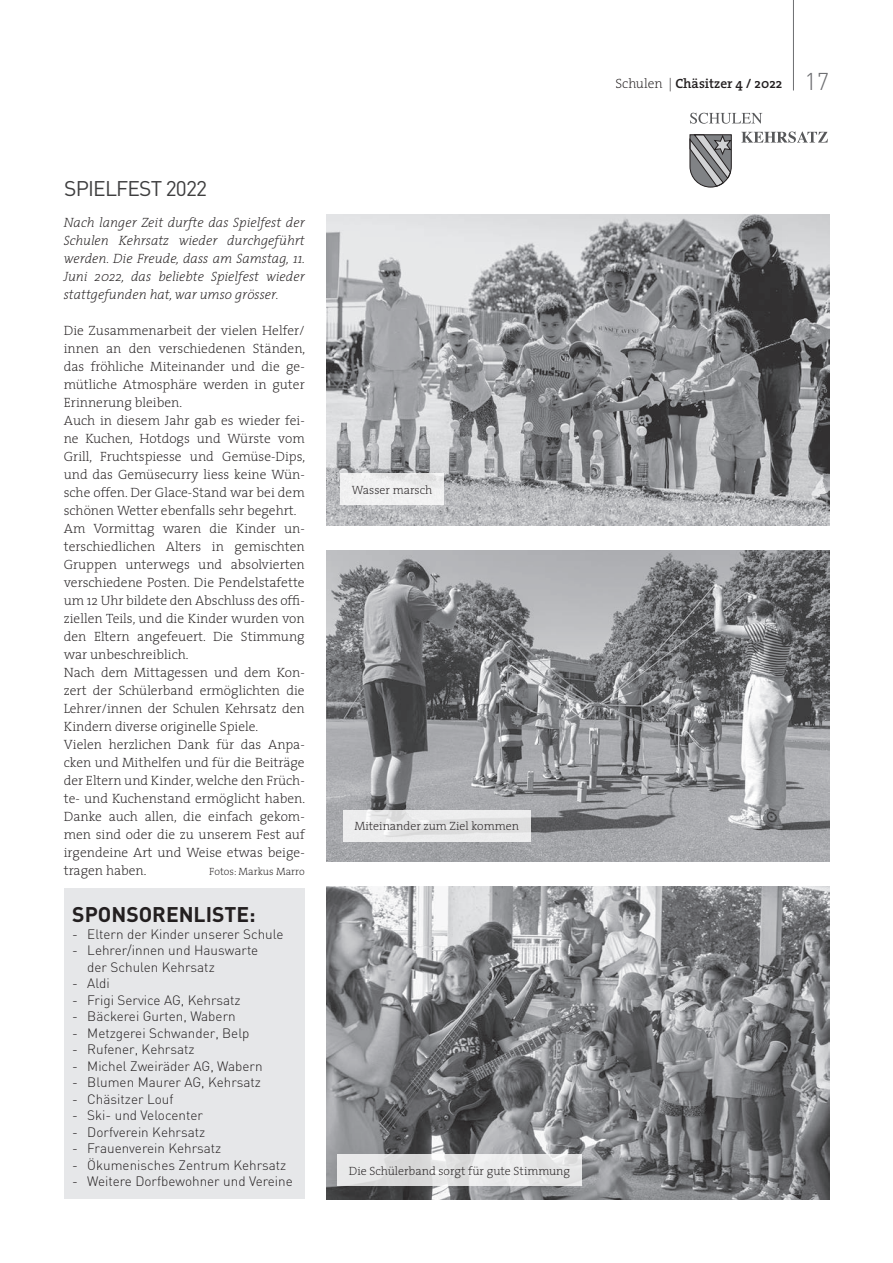
<style>
.page{position:relative;width:893px;height:1263px;background:#fff}
.page>*{position:absolute;margin:0;border:0;box-sizing:border-box;transform-origin:0 0}
.t1{font:700 21px "DIN";color:#231f20}
.t2{font:21px "DIN";letter-spacing:-.04em;color:#3e3e3f}
.t3{font:200 13.5px/18px "The Serif";color:#231f20}
.t4{font:300 13.5px/16.5px "DIN";color:#231f20}
.t5{font:italic 200 13.5px/18px "The Serif";color:#231f20;text-align:justify}
.t6{font:600 13.5px "The Serif";color:#231f20}
.t7{font:200 12px "The Serif";color:#231f20}
.t8{font:200 10.5px "The Serif";color:#231f20}
.s1{font-weight:200}
.s2{font-family:"DIN";font-weight:300;font-size:24px;color:#6c6d70}
</style>
<div class="page">
<hr style="left:793px;top:0;width:1px;height:90px;background:#6c6d70">
<div style="left:64px;top:889px;width:241px;height:310px;background:#e6e7e9"></div>
<img style="left:326px;top:215px;width:503px;height:310px">
<img style="left:326px;top:551px;width:503px;height:310px">
<img style="left:326px;top:887px;width:503px;height:312px">
<div style="left:340px;top:473px;width:104px;height:32px;background:linear-gradient(to bottom,#e9e9ea,#f3f3f4)"></div>
<svg style="left:343px;top:810px;width:188px;height:32px;background:#e6e7e7"></svg>
<svg style="left:337px;top:1154px;width:245px;height:32px;background:#e4e4e4"></svg>
<svg style="left:690px;top:135px;width:41px;height:52px;background:#909092"></svg>
<svg style="left:741px;top:131px;width:87px;height:12px"></svg>
<svg style="left:690px;top:113px;width:72px;height:11px"></svg>
<h1 class="t2" style="left:64px;top:175px;width:144px">SPIELFEST 2022</h1>
<p class="t5" style="left:64px;top:213px;width:243px">Nach langer Zeit durfte das Spielfest der Schulen Kehrsatz wieder durchgeführt werden. Die Freude, dass am Samstag, 11.<br>Juni 2022, das beliebte Spielfest wieder stattgefunden hat, war umso grösser.</p>
<p class="t3" style="left:64px;top:321px;width:243px">Die Zusammenarbeit der vielen Helfer/ innen an den verschiedenen Ständen, das fröhliche Miteinander und die ge&shy;mütliche Atmosphäre werden in guter Erinnerung bleiben.<br>Auch in diesem Jahr gab es wieder fei&shy;ne Kuchen, Hotdogs und Würste vom Grill, Fruchtspiesse und Gemüse-Dips, und das Gemüsecurry liess keine Wün&shy;sche offen. Der Glace-Stand war bei dem schönen Wetter ebenfalls sehr begehrt.<br>Am Vormittag waren die Kinder un&shy;terschiedlichen Alters in gemischten Gruppen unterwegs und absolvierten verschiedene Posten. Die Pendelstafette um 12 Uhr bildete den Abschluss des offi&shy;ziellen Teils, und die Kinder wurden von den Eltern angefeuert. Die Stimmung war unbeschreiblich.<br>Nach dem Mittagessen und dem Kon&shy;zert der Schülerband ermöglichten die Lehrer/innen der Schulen Kehrsatz den Kindern diverse originelle Spiele.<br>Vielen herzlichen Dank für das Anpa&shy;cken und Mithelfen und für die Beiträge der Eltern und Kinder, welche den Früch&shy;te- und Kuchenstand ermöglicht haben.<br>Danke auch allen, die einfach gekom&shy;men sind oder die zu unserem Fest auf irgendeine Art und Weise etwas beige&shy;tragen haben.</p>
<p class="t8" style="left:209px;top:863px;width:97px">Fotos: Markus Marro</p>
<h1 class="t1" style="left:72px;top:901px;width:185px">SPONSORENLISTE:</h1>
<p class="t4" style="left:72px;top:926px;width:213px">- Eltern der Kinder unserer Schule</p>
<p class="t4" style="left:87px;top:942px;width:173px;text-indent:-15px">- Lehrer/innen und Hauswarte der Schulen Kehrsatz</p>
<p class="t4" style="left:72px;top:975px;width:39px">- Aldi</p>
<p class="t4" style="left:72px;top:992px;width:170px">- Frigi Service AG, Kehrsatz</p>
<p class="t4" style="left:72px;top:1008px;width:165px">- Bäckerei Gurten, Wabern</p>
<p class="t4" style="left:72px;top:1025px;width:179px">- Metzgerei Schwander, Belp</p>
<p class="t4" style="left:72px;top:1041px;width:124px">- Rufener, Kehrsatz</p>
<p class="t4" style="left:72px;top:1058px;width:192px">- Michel Zweiräder AG, Wabern</p>
<p class="t4" style="left:72px;top:1074px;width:190px">- Blumen Maurer AG, Kehrsatz</p>
<p class="t4" style="left:72px;top:1091px;width:103px">- Chäsitzer Louf</p>
<p class="t4" style="left:72px;top:1107px;width:132px">- Ski- und Velocenter</p>
<p class="t4" style="left:72px;top:1124px;width:134px">- Dorfverein Kehrsatz</p>
<p class="t4" style="left:72px;top:1140px;width:151px">- Frauenverein Kehrsatz</p>
<p class="t4" style="left:72px;top:1156px;width:216px">- Ökumenisches Zentrum Kehrsatz</p>
<p class="t4" style="left:72px;top:1173px;width:222px">- Weitere Dorfbewohner und Vereine</p>
<p class="t7" style="left:352px;top:480px;width:82px">Wasser marsch</p>
<p class="t7" style="left:354px;top:816px;width:166px">Miteinander zum Ziel kommen</p>
<p class="t7" style="left:349px;top:1161px;width:223px">Die Schülerband sorgt für gute Stimmung</p>
<p class="t6" style="left:615px;top:72px;width:215px"><span class="s1">Schulen |</span> Chäsitzer 4 / 2022 <span class="s2">17</span></p>
</div>
